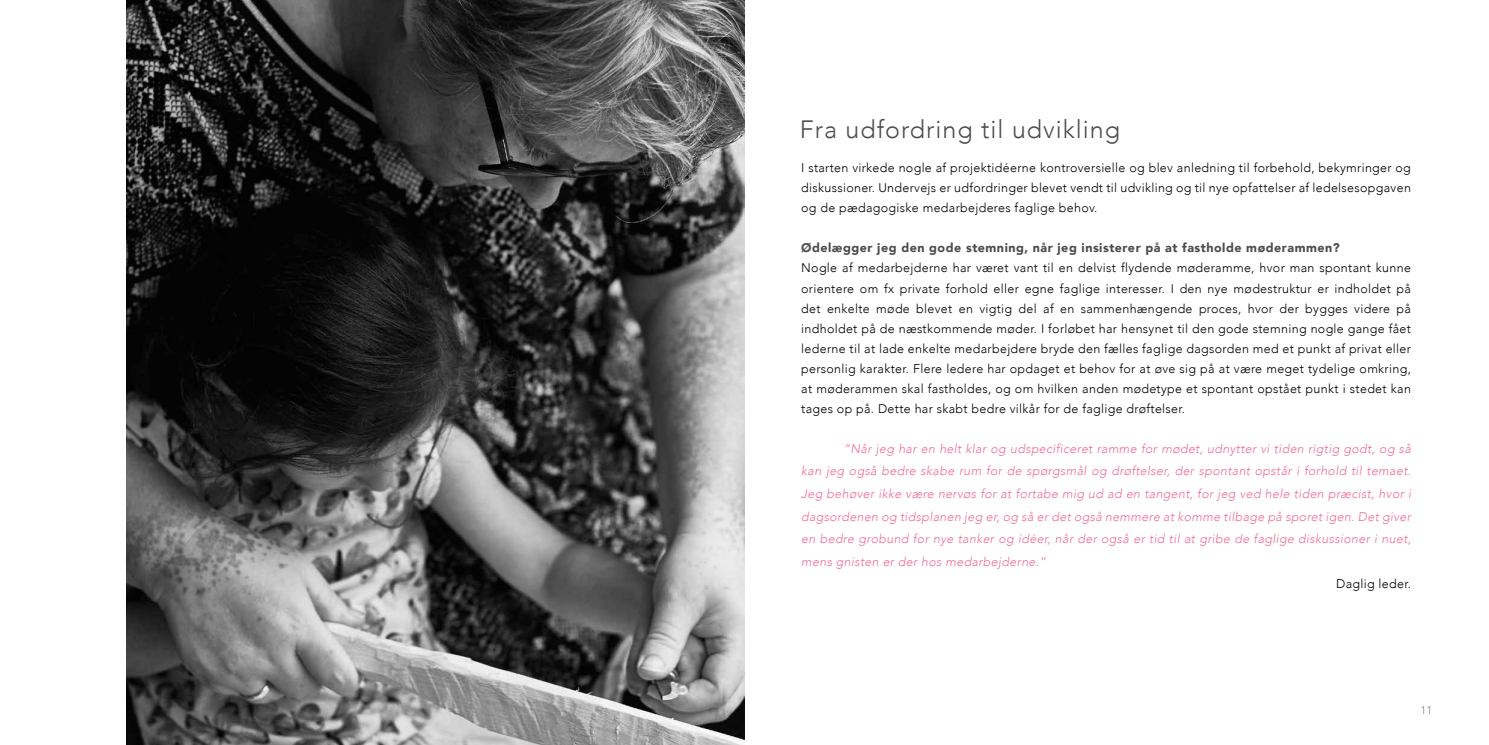
<style>
.page{position:relative;width:1489px;height:745px;background:#fff}
.page>*{position:absolute;margin:0;border:0;box-sizing:border-box;transform-origin:0 0}
.t1{font:300 25px "Avenir";letter-spacing:.04em;color:#4d4d4f}
.t2{font:300 12.5px/20px "Avenir";letter-spacing:.025em;color:#000;text-align:justify}
.t3{font:italic 300 12.5px/22.5px "Avenir";letter-spacing:.025em;color:#ee7092;text-align:justify}
.t4{font:900 12.5px "Avenir";letter-spacing:.04em;color:#4d4d4f}
.t5{font:300 11.25px "Avenir";color:#808285}
</style>
<div class="page">
<img style="left:126px;top:0;width:618px;height:744px">
<h1 class="t1" style="left:799px;top:115px;width:322px">Fra udfordring til udvikling</h1>
<p class="t2" style="left:801px;top:158px;width:611px">I starten virkede nogle af projektidéerne kontroversielle og blev anledning til forbehold, bekymringer og diskussioner. Undervejs er udfordringer blevet vendt til udvikling og til nye opfattelser af ledelsesopgaven og de pædagogiske medarbejderes faglige behov.</p>
<p class="t4" style="left:801px;top:237px;width:540px">Ødelægger jeg den gode stemning, når jeg insisterer på at fastholde møderammen?</p>
<p class="t2" style="left:801px;top:258px;width:611px">Nogle af medarbejderne har været vant til en delvist flydende møderamme, hvor man spontant kunne orientere om fx private forhold eller egne faglige interesser. I den nye mødestruktur er indholdet på det enkelte møde blevet en vigtig del af en sammenhængende proces, hvor der bygges videre på indholdet på de næstkommende møder. I forløbet har hensynet til den gode stemning nogle gange fået lederne til at lade enkelte medarbejdere bryde den fælles faglige dagsorden med et punkt af privat eller personlig karakter. Flere ledere har opdaget et behov for at øve sig på at være meget tydelige omkring, at møderammen skal fastholdes, og om hvilken anden mødetype et spontant opstået punkt i stedet kan tages op på. Dette har skabt bedre vilkår for de faglige drøftelser.</p>
<p class="t3" style="left:801px;top:437px;width:611px;text-indent:43px">”Når jeg har en helt klar og udspecificeret ramme for mødet, udnytter vi tiden rigtig godt, og så kan jeg også bedre skabe rum for de spørgsmål og drøftelser, der spontant opstår i forhold til temaet.<br>Jeg behøver ikke være nervøs for at fortabe mig ud ad en tangent, for jeg ved hele tiden præcist, hvor i dagsordenen og tidsplanen jeg er, og så er det også nemmere at komme tilbage på sporet igen. Det giver en bedre grobund for nye tanker og idéer, når der også er tid til at gribe de faglige diskussioner i nuet, mens gnisten er der hos medarbejderne.”</p>
<p class="t2" style="left:1335px;top:573px;width:76px">Daglig leder.</p>
<p class="t5" style="left:1420px;top:703px;width:13px">11</p>
</div>
